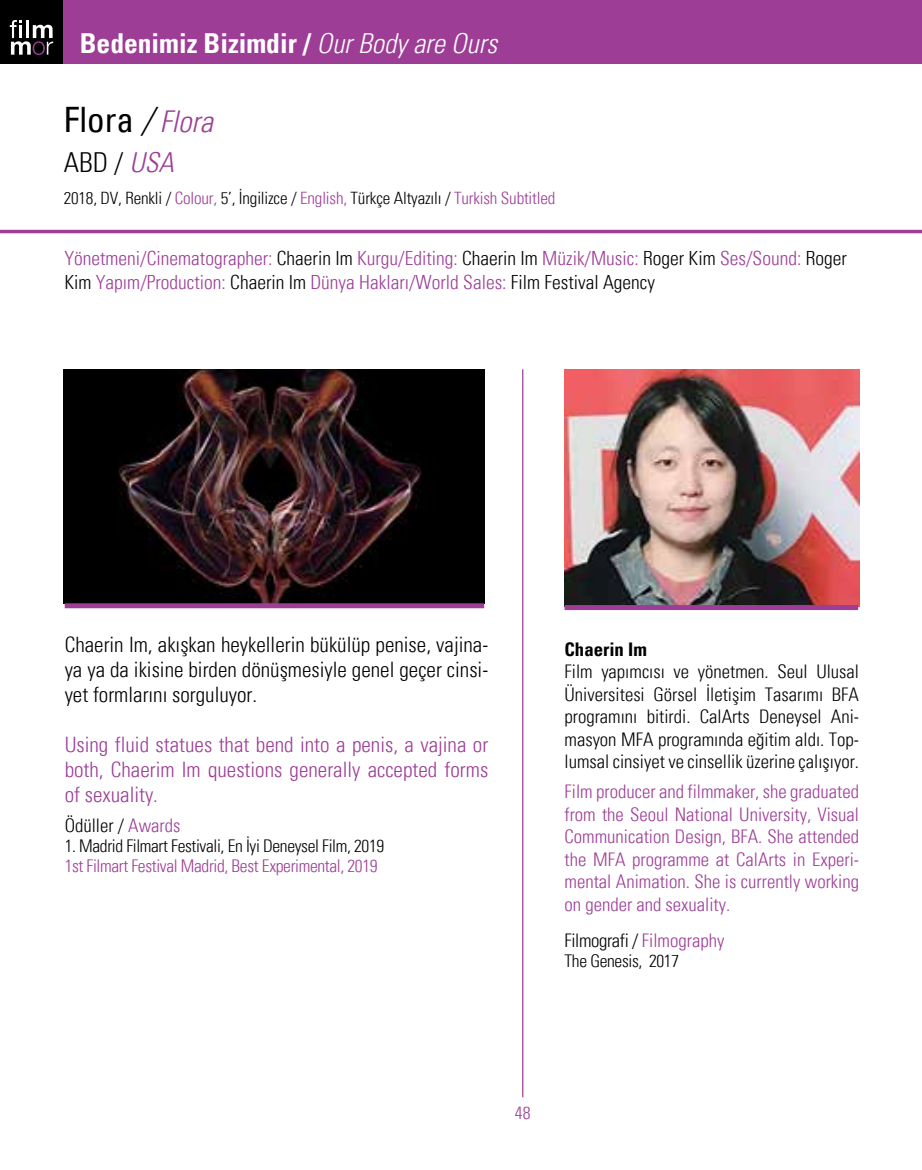
<style>
.page{position:relative;width:922px;height:1170px;background:#fff}
.page>*{position:absolute;margin:0;border:0;box-sizing:border-box;transform-origin:0 0}
.t1{font:35px "Univers Con";color:#000}
.t2{font:700 27.5px "Univers Con";color:#fff}
.t3{font:300 27.5px "Univers Con";color:#000}
.t4{font:300 21.25px/25px "Univers Con";color:#000;text-align:justify}
.t5{font:300 21.25px/25px "Univers Con";color:#9d3d96;text-align:justify}
.t6{font:300 19.5px/23.5px "Univers Con";color:#9d3d96}
.t7{font:300 18.75px/22.5px "Univers Con";color:#000;text-align:justify}
.t8{font:300 18.75px/22.5px "Univers Con";color:#9d3d96;text-align:justify}
.t9{font:700 18.75px "Univers Con";color:#000}
.t10{font:300 17.5px "Univers Con";letter-spacing:-.02em;color:#000}
.t11{font:300 17.5px "Univers Con";letter-spacing:-.02em;color:#9d3d96}
.t12{font:300 17px "Univers Con";letter-spacing:-.01em;color:#000}
.s1{font-family:"Univers Con Lig Ita";font-weight:400}
.s2{font-family:"Univers Con Lig Ita"}
.s3{font-family:"Univers Con Lig Ita";font-size:30px;color:#9d3d96}
.s4{font-family:"Univers Con Lig Ita";font-weight:400;color:#9d3d96}
.s5{color:#9d3d96}
.s6{color:#000}
</style>
<div class="page">
<div style="left:0;top:0;width:921px;height:64px;background:#9d3d96"></div>
<div style="left:0;top:0;width:63px;height:64px;background:#000"></div>
<svg style="left:10px;top:20px;width:43px;height:35px"></svg>
<hr style="left:522px;top:369px;width:1px;height:728px;background:#9d3d96">
<hr style="left:0;top:230px;width:921px;height:3px;background:#9d3d96">
<img style="left:564px;top:369px;width:294px;height:237px">
<div style="left:564px;top:605px;width:293px;height:5px;background:#9d3d96"></div>
<img style="left:64px;top:369px;width:420px;height:234px">
<div style="left:65px;top:603px;width:419px;height:5px;background:#9d3d96"></div>
<h2 class="t2" style="left:80px;top:26px;width:419px">Bedenimiz Bizimdir / <span class="s1">Our Body are Ours</span></h2>
<h1 class="t1" style="left:64px;top:97px;width:151px">Flora <span class="s2">/</span> <span class="s3">Flora</span></h1>
<h2 class="t3" style="left:64px;top:145px;width:112px">ABD / <span class="s4">USA</span></h2>
<p class="t12" style="left:64px;top:188px;width:493px">2018, DV, Renkli / <span class="s5">Colour,</span> 5’, İngilizce / <span class="s5">English,</span> Türkçe Altyazılı / <span class="s5">Turkish Subtitled</span></p>
<p class="t6" style="left:64px;top:246px;width:783px">Yönetmeni/Cinematographer: <span class="s6">Chaerin Im</span> Kurgu/Editing: <span class="s6">Chaerin Im</span> Müzik/Music: <span class="s6">Roger Kim</span> Ses/Sound: <span class="s6">Roger<br>Kim</span> Yapım/Production: <span class="s6">Chaerin Im</span> Dünya Hakları/World Sales: <span class="s6">Film Festival Agency</span></p>
<p class="t4" style="left:65px;top:632px;width:425px">Chaerin Im, akışkan heykellerin bükülüp penise, vajina&shy;ya ya da ikisine birden dönüşmesiyle genel geçer cinsi&shy;yet formlarını sorguluyor.</p>
<p class="t5" style="left:65px;top:732px;width:425px">Using fluid statues that bend into a penis, a vajina or both, Chaerim Im questions generally accepted forms of sexuality.</p>
<p class="t7" style="left:65px;top:814px;width:117px">Ödüller / <span class="s5">Awards</span></p>
<p class="t10" style="left:65px;top:835px;width:321px">1. Madrid Filmart Festivali, En İyi Deneysel Film, 2019</p>
<p class="t11" style="left:65px;top:855px;width:314px">1st Filmart Festival Madrid, Best Experimental, 2019</p>
<p class="t9" style="left:564px;top:637px;width:84px">Chaerin Im</p>
<p class="t7" style="left:564px;top:660px;width:296px">Film yapımcısı ve yönetmen. Seul Ulusal Üniversitesi Görsel İletişim Tasarımı BFA programını bitirdi. CalArts Deneysel Ani&shy;masyon MFA programında eğitim aldı. Top&shy;lumsal cinsiyet ve cinsellik üzerine çalışıyor.</p>
<p class="t8" style="left:564px;top:779px;width:296px">Film producer and filmmaker, she graduated from the Seoul National University, Visual Communication Design, BFA. She attended the MFA programme at CalArts in Experi&shy;mental Animation. She is currently working on gender and sexuality.</p>
<p class="t7" style="left:564px;top:929px;width:161px">Filmografi / <span class="s5">Filmography</span></p>
<p class="t10" style="left:564px;top:950px;width:116px">The Genesis, 2017</p>
<p class="t11" style="left:515px;top:1101px;width:17px">48</p>
</div>
